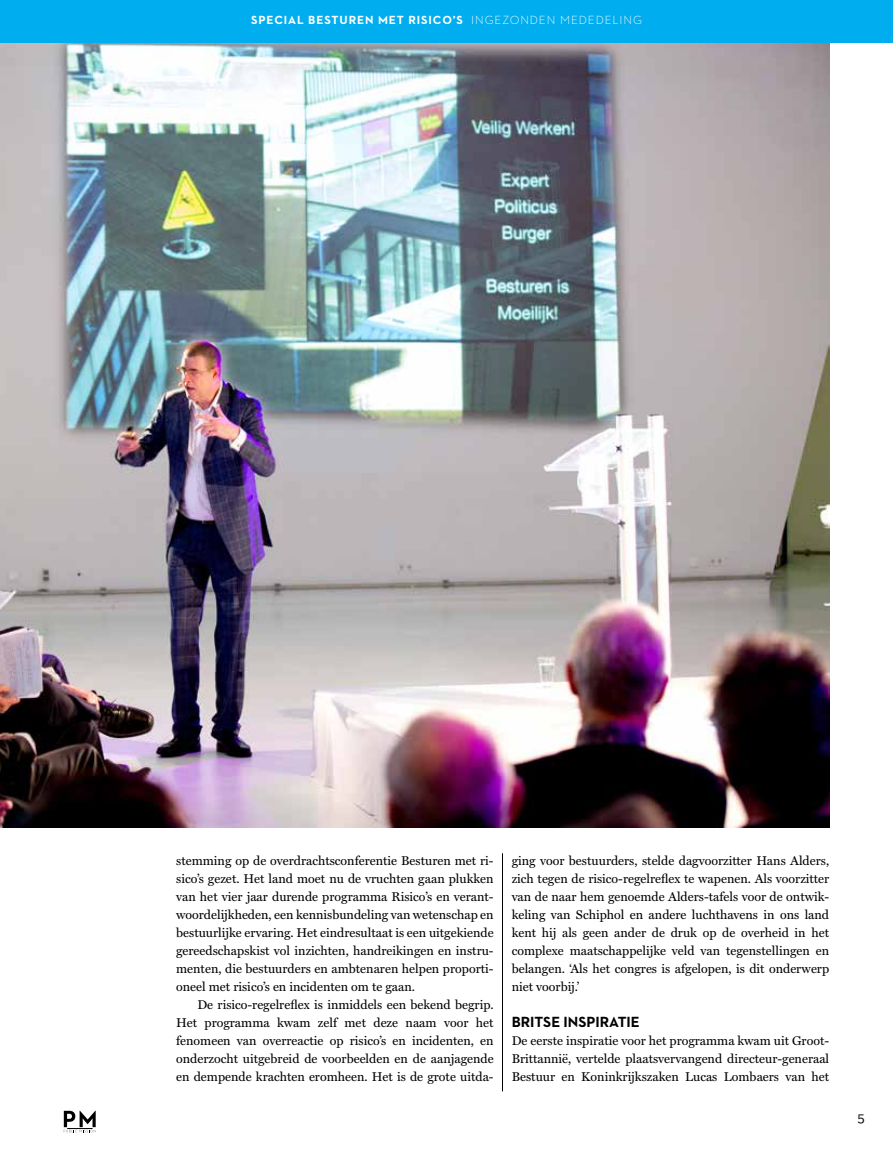
<style>
.page{position:relative;width:893px;height:1149px;background:#fff}
.page>*{position:absolute;margin:0;border:0;box-sizing:border-box;transform-origin:0 0}
.t1{font:700 15px "Neutraface 2 Text";color:#000}
.t2{font:15px "Neutraface 2 Text";color:#000}
.t3{font:12.75px/18px "Miller Text";color:#000;text-align:justify}
.t4{font:700 12px "Neutraface 2 Text";letter-spacing:.075em;color:#fff}
.t5{font:300 12px "Neutraface 2 Text";letter-spacing:.075em;color:#fff}
.s1{font-weight:700}
</style>
<div class="page">
<svg style="left:64px;top:1110px;width:32px;height:21px"></svg>
<hr style="left:502px;top:853px;width:1px;height:237px;background:#000">
<img style="left:0;top:43px;width:829px;height:784px">
<div style="left:0;top:0;width:893px;height:43px;background:#00aeef"></div>
<p class="t4" style="left:251px;top:12px;width:16px">SPECIAL</p>
<p class="t4" style="left:308px;top:12px;width:116px">BESTUREN MET RISIC</p>
<p class="t5" style="left:442px;top:13px;width:201px"><span class="s1">O’S</span> INGEZONDEN M EDEDELING</p>
<p class="t3" style="left:176px;top:851px;width:319px">stemming op de overdrachtsconferentie Besturen met ri&shy;sico’s gezet. Het land moet nu de vruchten gaan plukken van het vier jaar durende programma Risico’s en verant&shy;woordelijkheden, een kennisbundeling van wetenschap en bestuurlijke ervaring. Het eindresultaat is een uitgekiende gereedschapskist vol inzichten, handreikingen en instru&shy;menten, die bestuurders en ambtenaren helpen proporti&shy;oneel met risico’s en incidenten om te gaan.</p>
<p class="t3" style="left:176px;top:995px;width:319px;text-indent:21px">De risico-regelreflex is inmiddels een bekend begrip.<br>Het programma kwam zelf met deze naam voor het fenomeen van overreactie op risico’s en incidenten, en onderzocht uitgebreid de voorbeelden en de aanjagende en dempende krachten eromheen. Het is de grote uitda-</p>
<p class="t3" style="left:512px;top:851px;width:319px">ging voor bestuurders, stelde dagvoorzitter Hans Alders, zich tegen de risico-regelreflex te wapenen. Als voorzitter van de naar hem genoemde Alders-tafels voor de ontwik&shy;keling van Schiphol en andere luchthavens in ons land kent hij als geen ander de druk op de overheid in het complexe maatschappelijke veld van tegenstellingen en belangen. ‘Als het congres is afgelopen, is dit onderwerp niet voorbij.’</p>
<p class="t1" style="left:512px;top:1011px;width:122px">BRITSE INSPI RATIE</p>
<p class="t3" style="left:512px;top:1031px;width:319px">De eerste inspiratie voor het programma kwam uit Groot-Brittannië, vertelde plaatsvervangend directeur-generaal Bestuur en Koninkrijkszaken Lucas Lombaers van het</p>
<p class="t2" style="left:857px;top:1107px;width:9px">5</p>
</div>
